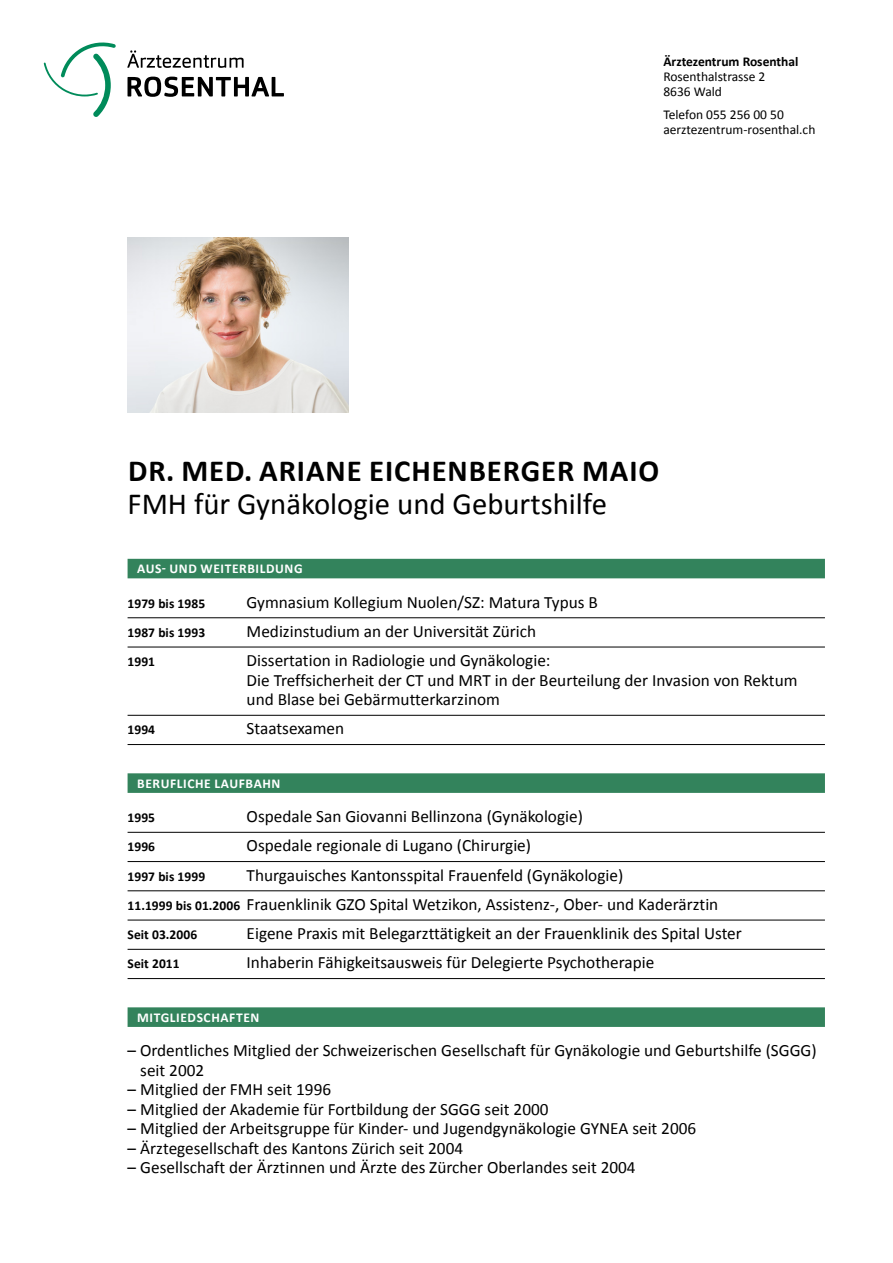
<style>
.page{position:relative;width:893px;height:1263px;background:#fff}
.page>*{position:absolute;margin:0;border:0;box-sizing:border-box;transform-origin:0 0}
.t1{font:30.75px "Calibri";color:#000}
.t2{font:700 30.75px "Calibri";letter-spacing:.03em;color:#000}
.t3{font:17.25px/19.5px "Calibri";color:#000}
.t4{font:700 13.5px "Calibri";letter-spacing:.005em;color:#000}
.t5{font:13.5px/15px "Calibri";color:#000}
.t6{font:700 13.5px "Calibri";letter-spacing:.045em;color:#fff}
.s1{font-weight:700;font-size:13.5px}
</style>
<div class="page">
<svg style="left:128px;top:77px;width:156px;height:20px"></svg>
<svg style="left:127px;top:50px;width:117px;height:18px"></svg>
<svg style="left:44px;top:43px;width:72px;height:74px"></svg>
<div style="left:128px;top:559px;width:697px;height:19px;background:#33835c"></div>
<hr style="left:128px;top:617px;width:697px;height:1px;background:#000">
<hr style="left:128px;top:647px;width:697px;height:1px;background:#000">
<hr style="left:128px;top:715px;width:697px;height:1px;background:#000">
<hr style="left:128px;top:744px;width:697px;height:1px;background:#000">
<div style="left:128px;top:773px;width:697px;height:20px;background:#33835c"></div>
<hr style="left:128px;top:832px;width:697px;height:1px;background:#000">
<hr style="left:128px;top:861px;width:697px;height:1px;background:#000">
<hr style="left:128px;top:890px;width:697px;height:1px;background:#000">
<hr style="left:128px;top:920px;width:697px;height:1px;background:#000">
<hr style="left:128px;top:949px;width:697px;height:1px;background:#000">
<hr style="left:128px;top:978px;width:697px;height:1px;background:#000">
<div style="left:128px;top:1007px;width:697px;height:20px;background:#33835c"></div>
<img style="left:128px;top:237px;width:221px;height:176px">
<p class="t4" style="left:663px;top:54px;width:137px">Ärztezentrum Rosenthal</p>
<p class="t5" style="left:663px;top:69px;width:104px">Rosenthalstrasse 2<br>8636 Wald</p>
<p class="t5" style="left:663px;top:106px;width:154px">Telefon 055 256 00 50 aerztezentrum-rosenthal.ch</p>
<h1 class="t2" style="left:128px;top:452px;width:533px">DR. MED. ARIANE EICHENBERGER MAIO</h1>
<h1 class="t1" style="left:128px;top:485px;width:481px">FMH für Gynäkologie und Geburtshilfe</h1>
<p class="t6" style="left:137px;top:560px;width:167px">AUS- UND WEITERBILDUNG</p>
<p class="t4" style="left:128px;top:595px;width:79px">1979 bis 1985</p>
<p class="t3" style="left:247px;top:591px;width:353px">Gymnasium Kollegium Nuolen/SZ: Matura Typus B</p>
<p class="t4" style="left:128px;top:624px;width:79px">1987 bis 1993</p>
<p class="t3" style="left:247px;top:621px;width:291px">Medizinstudium an der Universität Zürich</p>
<p class="t4" style="left:128px;top:653px;width:29px">1991</p>
<p class="t3" style="left:247px;top:650px;width:552px">Dissertation in Radiologie und Gynäkologie:<br>Die Treffsicherheit der CT und MRT in der Beurteilung der Invasion von Rektum und Blase bei Gebärmutterkarzinom</p>
<p class="t4" style="left:128px;top:721px;width:29px">1994</p>
<p class="t3" style="left:247px;top:718px;width:99px">Staatsexamen</p>
<p class="t6" style="left:137px;top:775px;width:145px">BERUFLICHE LAUFBAHN</p>
<p class="t4" style="left:128px;top:809px;width:29px">1995</p>
<p class="t3" style="left:247px;top:806px;width:338px">Ospedale San Giovanni Bellinzona (Gynäkologie)</p>
<p class="t4" style="left:128px;top:838px;width:29px">1996</p>
<p class="t3" style="left:247px;top:835px;width:286px">Ospedale regionale di Lugano (Chirurgie)</p>
<p class="t4" style="left:128px;top:868px;width:79px">1997 bis 1999</p>
<p class="t3" style="left:128px;top:859px;width:592px;line-height:29.2px;text-indent:119px">Thurgauisches Kantonsspital Frauenfeld (Gynäkologie)<br><span class="s1">11.1999 bis 01.2006</span> Frauenklinik GZO Spital Wetzikon, Assistenz-, Ober- und Kaderärztin</p>
<p class="t4" style="left:128px;top:926px;width:71px">Seit 03.2006</p>
<p class="t3" style="left:247px;top:923px;width:497px">Eigene Praxis mit Belegarzttätigkeit an der Frauenklinik des Spital Uster</p>
<p class="t4" style="left:128px;top:955px;width:54px">Seit 2011</p>
<p class="t3" style="left:247px;top:952px;width:409px">Inhaberin Fähigkeitsausweis für Delegierte Psychotherapie</p>
<p class="t6" style="left:137px;top:1009px;width:124px">MITGLIEDSCHAFTEN</p>
<p class="t3" style="left:140px;top:1040px;width:678px;text-indent:-13px">– Ordentliches Mitglied der Schweizerischen Gesellschaft für Gynäkologie und Geburtshilfe (SGGG) seit 2002</p>
<p class="t3" style="left:128px;top:1079px;width:205px">– Mitglied der FMH seit 1996</p>
<p class="t3" style="left:128px;top:1098px;width:422px">– Mitglied der Akademie für Fortbildung der SGGG seit 2000</p>
<p class="t3" style="left:128px;top:1118px;width:570px">– Mitglied der Arbeitsgruppe für Kinder- und Jugendgynäkologie GYNEA seit 2006</p>
<p class="t3" style="left:128px;top:1137px;width:337px">– Ärztegesellschaft des Kantons Zürich seit 2004</p>
<p class="t3" style="left:128px;top:1157px;width:510px">– Gesellschaft der Ärztinnen und Ärzte des Zürcher Oberlandes seit 2004</p>
</div>
